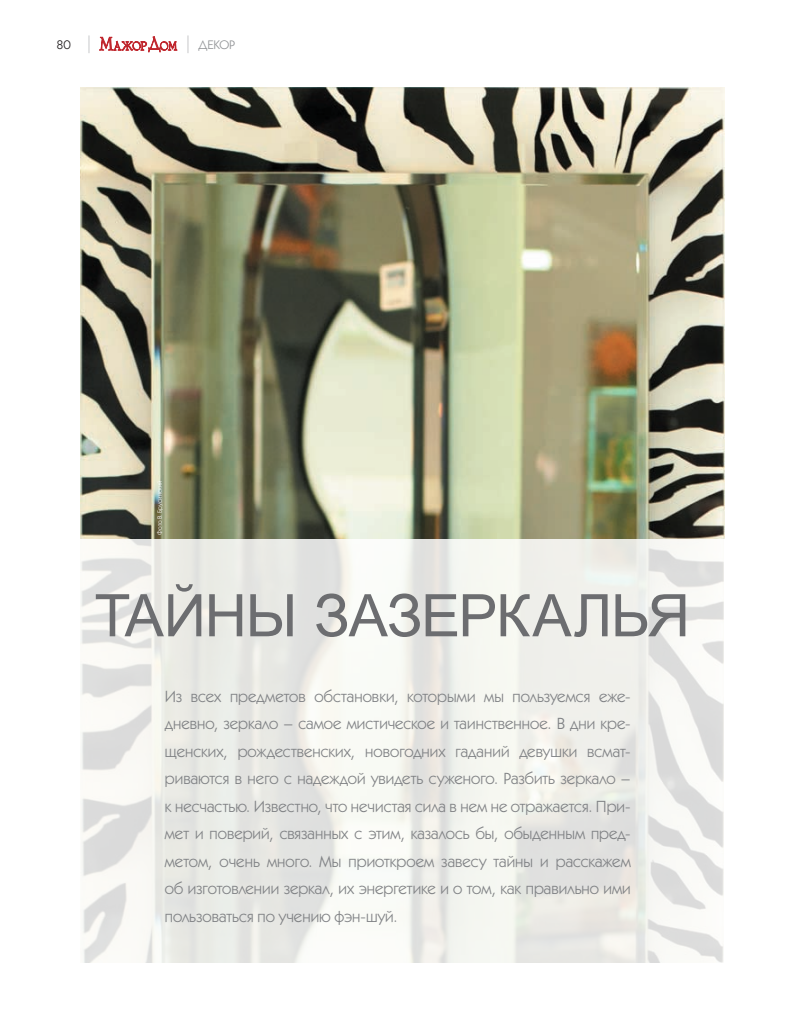
<style>
.page{position:relative;width:798px;height:1028px;background:#fff}
.page>*{position:absolute;margin:0;border:0;box-sizing:border-box;transform-origin:0 0}
.t1{font:58.75px "Arial";letter-spacing:-.025em;color:#6c6d70}
.t2{font:16.25px/27.5px "Kabel C";letter-spacing:.005em;color:#808285;text-align:justify}
.t3{font:12.5px "Kabel C";letter-spacing:-.01em;color:#939598}
.t4{font:12.5px "Kabel C";color:#231f20}
.t5{font:6.25px "Kabel C";letter-spacing:.025em;color:#fff}
</style>
<div class="page">
<img style="left:81px;top:87px;width:643px;height:875px">
<svg style="left:99px;top:36px;width:78px;height:16px"></svg>
<svg style="left:187px;top:35px;width:1px;height:18px"></svg>
<svg style="left:89px;top:35px;width:1px;height:18px"></svg>
<p class="t4" style="left:57px;top:37px;width:15px">80</p>
<p class="t3" style="left:198px;top:37px;width:37px">декор</p>
<p class="t5" style="left:156px;top:535px;width:56px;rotate:-90deg">Фото В. Брусинский</p>
<h1 class="t1" style="left:94px;top:577px;width:596px">Тайны зазеркалья</h1>
<p class="t2" style="left:165px;top:681px;width:467px">Из всех предметов обстановки, которыми мы пользуемся еже&shy;дневно, зеркало – самое мистическое и таинственное. В дни кре&shy;щенских, рождественских, новогодних гаданий девушки всмат&shy;риваются в него с надеждой увидеть суженого. Разбить зеркало – к несчастью. Известно, что нечистая сила в нем не отражается. При&shy;мет и поверий, связанных с этим, казалось бы, обыденным пред&shy;метом, очень много. Мы приоткроем завесу тайны и расскажем об изготовлении зеркал, их энергетике и о том, как правильно ими пользоваться по учению фэн-шуй.</p>
</div>
